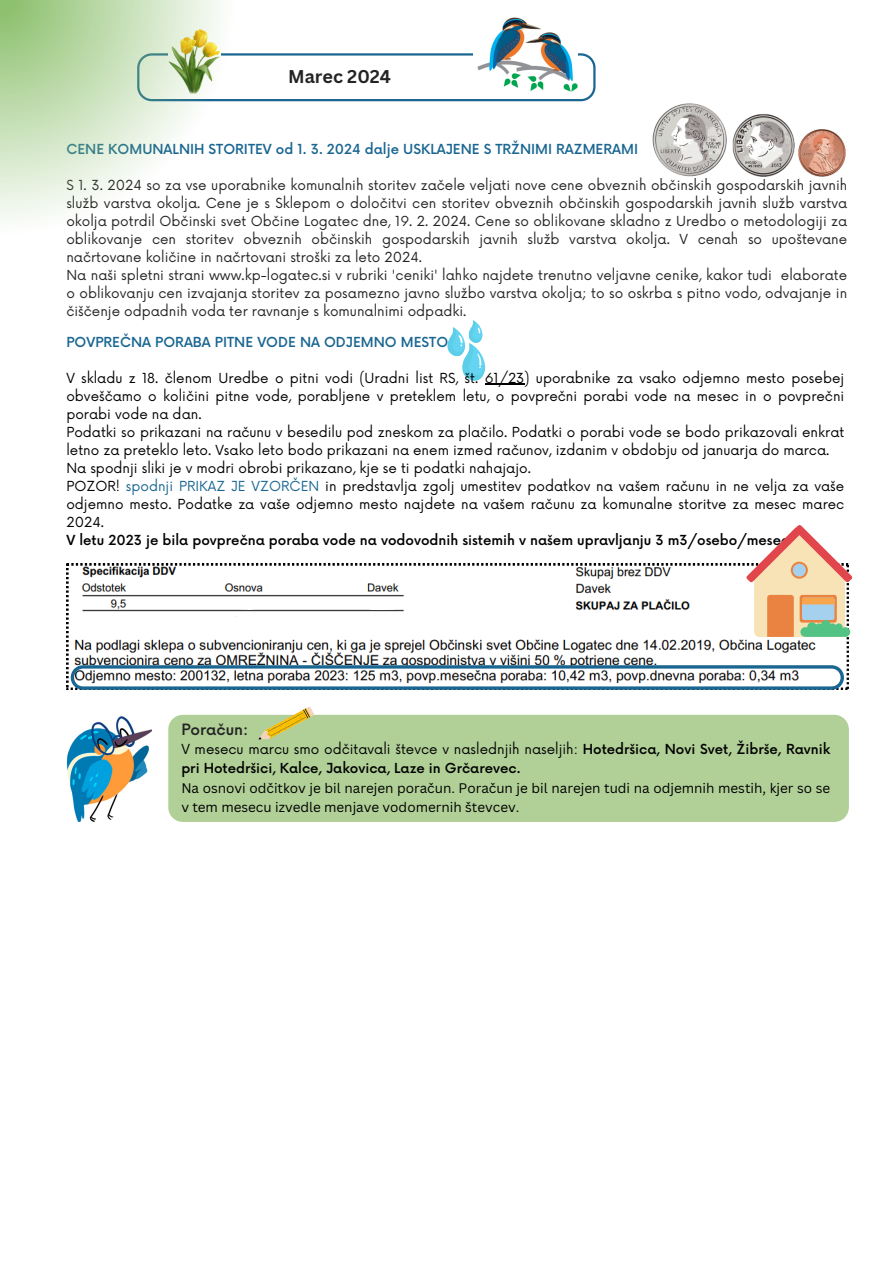
<style>
.page{position:relative;width:894px;height:1264px;background:#fff}
.page>*{position:absolute;margin:0;border:0;box-sizing:border-box;transform-origin:0 0}
.t1{font:700 18px "Canva Sans";color:#242424}
.t2{font:500 15.3px "Now";color:#242424}
.t3{font:13.5px/18px "Now";color:#242424;text-align:justify}
.t4{font:13.5px/18px "Now";color:#000;text-align:justify}
.t5{font:500 13.5px/18.6px "Now";color:#000}
.t6{font:13.5px/18.6px "Canva Sans";color:#000}
.t7{font:500 13.5px "Now";color:#1a6692}
.s1{color:#1a6692}
.s2{font-weight:400}
</style>
<div class="page">
<svg style="left:255px;top:53px;width:340px;height:48px"></svg>
<img style="left:66px;top:716px;width:86px;height:105px">
<img style="left:473px;top:17px;width:104px;height:76px">
<div style="left:168px;top:714px;width:680px;height:108px;background:#b1d097"></div>
<svg style="left:255px;top:707px;width:59px;height:37px"></svg>
<svg style="left:447px;top:320px;width:38px;height:61px"></svg>
<hr style="left:484px;top:384px;width:40px;height:1px;background:#000">
<img style="left:66px;top:563px;width:782px;height:126px">
<img style="left:71px;top:665px;width:772px;height:24px">
<svg style="left:745px;top:525px;width:107px;height:112px"></svg>
<svg style="left:231px;top:597px;width:184px;height:34px"></svg>
<svg style="left:0;top:0;width:255px;height:220px"></svg>
<img style="left:652px;top:103px;width:75px;height:74px">
<img style="left:732px;top:114px;width:63px;height:63px">
<img style="left:798px;top:129px;width:48px;height:47px">
<p class="t1" style="left:288px;top:64px;width:104px">Marec 2024</p>
<p class="t7" style="left:66px;top:141px;width:573px">CENE KOMUNALNIH STORITEV od 1. 3. 2024 dalje USKLAJENE S TRŽNIMI RAZMERAMI</p>
<p class="t3" style="left:66px;top:176px;width:782px">S 1. 3. 2024 so za vse uporabnike komunalnih storitev začele veljati nove cene obveznih občinskih gospodarskih javnih služb varstva okolja. Cene je s Sklepom o določitvi cen storitev obveznih občinskih gospodarskih javnih služb varstva okolja potrdil Občinski svet Občine Logatec dne, 19. 2. 2024. Cene so oblikovane skladno z Uredbo o metodologiji za oblikovanje cen storitev obveznih občinskih gospodarskih javnih služb varstva okolja. V cenah so upoštevane načrtovane količine in načrtovani stroški za leto 2024.</p>
<p class="t3" style="left:66px;top:266px;width:782px">Na naši spletni strani www.kp-logatec.si v rubriki 'ceniki' lahko najdete trenutno veljavne cenike, kakor tudi elaborate o oblikovanju cen izvajanja storitev za posamezno javno službo varstva okolja; to so oskrba s pitno vodo, odvajanje in čiščenje odpadnih voda ter ravnanje s komunalnimi odpadki.</p>
<p class="t7" style="left:66px;top:334px;width:383px">POVPREČNA PORABA PITNE VODE NA ODJEMNO MESTO</p>
<h4 class="t4" style="left:66px;top:369px;width:779px">V skladu z 18. členom Uredbe o pitni vodi (Uradni list RS, št. 61/23) uporabnike za vsako odjemno mesto posebej obveščamo o količini pitne vode, porabljene v preteklem letu, o povprečni porabi vode na mesec in o povprečni porabi vode na dan.</h4>
<p class="t4" style="left:66px;top:423px;width:779px">Podatki so prikazani na računu v besedilu pod zneskom za plačilo. Podatki o porabi vode se bodo prikazovali enkrat letno za preteklo leto. Vsako leto bodo prikazani na enem izmed računov, izdanim v obdobju od januarja do marca.</p>
<p class="t4" style="left:66px;top:459px;width:466px">Na spodnji sliki je v modri obrobi prikazano, kje se ti podatki nahajajo.</p>
<p class="t4" style="left:66px;top:477px;width:779px">POZOR! <span class="s1">spodnji PRIKAZ JE VZORČEN</span> in predstavlja zgolj umestitev podatkov na vašem računu in ne velja za vaše odjemno mesto. Podatke za vaše odjemno mesto najdete na vašem računu za komunalne storitve za mesec marec 2024.</p>
<h3 class="t5" style="left:66px;top:531px;width:728px">V letu 2023 je bila povprečna poraba vode na vodovodnih sistemih v našem upravljanju 3 m3/osebo/mesec.</h3>
<p class="t2" style="left:181px;top:721px;width:68px">Poračun:</p>
<h1 class="t5" style="left:181px;top:741px;width:650px"><span class="s2">V mesecu marcu smo odčitavali števce v naslednjih naseljih:</span> Hotedršica, Novi Svet, Žibrše, Ravnik pri Hotedršici, Kalce, Jakovica, Laze in Grčarevec.</h1>
<p class="t6" style="left:181px;top:778px;width:650px">Na osnovi odčitkov je bil narejen poračun. Poračun je bil narejen tudi na odjemnih mestih, kjer so se v tem mesecu izvedle menjave vodomernih števcev.</p>
</div>
